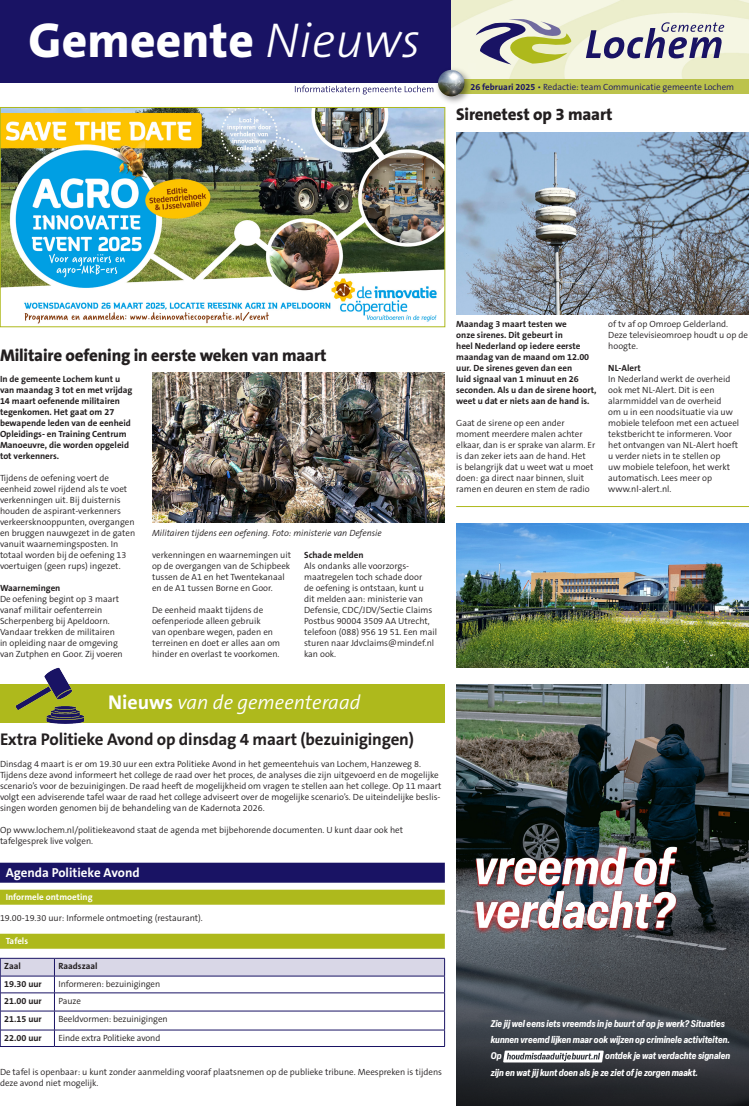
<style>
.page{position:relative;width:749px;height:1106px;background:#fff}
.page>*{position:absolute;margin:0;border:0;box-sizing:border-box;transform-origin:0 0}
.t1{font:800 49.2px "The Sans B W8";letter-spacing:.005em;color:#fff}
.Kop_Groene_Balk{font:italic 300 20px "The Sans B W4";color:#fff}
.Info_Kop_3{font:800 17px "The Sans B W8";letter-spacing:-.01em;color:#231f20}
.Info_Kop_3-2{font:700 17px "The Sans B W7";letter-spacing:-.01em;color:#231f20}
.Info_Kop_Blauwe_balk{font:700 13px "The Sans B W7";color:#fff}
.t2{font:italic 700 condensed 9.6px/16.2px "Elza";color:#fff}
.Info{font:300 9px/11px "The Sans B W4";color:#231f20}
.Info_inleiding{font:700 9px/11px "The Sans B W7";color:#231f20}
.Figuurbijschrift{font:italic 300 9px "The Sans B W4";color:#231f20}
.Kopregel{font:300 9px "The Sans B W4";color:#191364}
.Info-2{font:700 9px "The Sans B W7";color:#231f20}
.Info_Kop_Groene_balk{font:700 9px "The Sans B W7";color:#fff}
.s1{font-family:"The Sans B W3";font-weight:300;font-style:italic}
.s2{font-family:"The Sans B W7";font-weight:700}
.s3{font-family:"The Sans B W7";font-weight:700;font-style:normal}
</style>
<div class="page">
<div style="left:0;top:0;width:451px;height:82px;background:#191364"></div>
<img style="left:451px;top:0;width:297px;height:79px">
<svg style="left:585px;top:22px;width:139px;height:36px;background:#aba9b7"></svg>
<div style="left:447px;top:79px;width:301px;height:14px;background:#bcc34c"></div>
<svg style="left:468px;top:19px;width:103px;height:52px;background:#c0c1a5"></svg>
<img style="left:432px;top:64px;width:44px;height:39px">
<img style="left:438px;top:70px;width:26px;height:26px;border-radius:13px">
<svg style="left:295px;top:86px;width:138px;height:8px"></svg>
<img style="left:152px;top:372px;width:292px;height:151px">
<img style="left:456px;top:684px;width:292px;height:236px">
<svg style="left:456px;top:920px;width:292px;height:185px;background:#373c42"></svg>
<svg style="left:503px;top:1050px;width:100px;height:12px"></svg>
<img style="left:461px;top:810px;width:227px;height:162px">
<div style="left:0;top:862px;width:444px;height:20px;background:#191364"></div>
<div style="left:0;top:889px;width:444px;height:15px;background:#aeb91c"></div>
<div style="left:0;top:933px;width:444px;height:15px;background:#aeb91c"></div>
<svg style="left:0;top:958px;width:445px;height:88px"></svg>
<hr style="left:0;top:1046px;width:54px;height:1px;background:#191364">
<hr style="left:54px;top:1046px;width:390px;height:1px;background:#191364">
<div style="left:0;top:684px;width:444px;height:38px;background:#aeb91c"></div>
<img style="left:13px;top:667px;width:76px;height:57px">
<img style="left:456px;top:132px;width:292px;height:183px">
<hr style="left:456px;top:506px;width:292px;height:1px;background:#aeb91c">
<img style="left:2px;top:109px;width:441px;height:215px">
<div style="left:0;top:107px;width:445px;height:220px;border:1px solid #aeb91c"></div>
<img style="left:456px;top:523px;width:292px;height:145px">
<p class="t1" style="left:29px;top:8px;width:393px">Gemeente <span class="s1">Nieuws</span></p>
<p class="Kopregel" style="left:470px;top:81px;width:265px"><span class="s2">26 februari 2025</span> • Redactie: team Communicatie gemeente Lochem</p>
<p class="Info_Kop_3" style="left:456px;top:103px;width:158px">Sirenetest op 3 maart</p>
<p class="Info_Kop_3" style="left:0;top:344px;width:328px">Militaire oefening in eerste weken van maart</p>
<p class="Info_inleiding" style="left:0;top:373px;width:134px">In de gemeente Lochem kunt u van maandag 3 tot en met vrijdag<br>14 maart oefenende militairen tegenkomen. Het gaat om 27 bewapende leden van de eenheid<br>Opleidings- en Training Centrum<br>Manoeuvre, die worden opgeleid tot verkenners.</p>
<p class="Info" style="left:0;top:472px;width:137px">Tijdens de oefening voert de eenheid zowel rijdend als te voet verkenningen uit. Bij duisternis houden de aspirant-verkenners verkeersknooppunten, overgangen en bruggen nauwgezet in de gaten vanuit waarnemingsposten. In totaal worden bij de oefening 13 voertuigen (geen rups) ingezet.</p>
<p class="Info_inleiding" style="left:0;top:582px;width:62px">Waarnemingen</p>
<p class="Info" style="left:0;top:593px;width:124px">De oefening begint op 3 maart vanaf militair oefenterrein<br>Scherpenberg bij Apeldoorn.<br>Vandaar trekken de militairen in opleiding naar de omgeving van Zutphen en Goor. Zij voeren</p>
<p class="Figuurbijschrift" style="left:152px;top:527px;width:231px">Militairen tijdens een oefening. Foto: ministerie van Defensie</p>
<p class="Info" style="left:152px;top:549px;width:140px">verkenningen en waarnemingen uit op de overgangen van de Schipbeek tussen de A1 en het Twentekanaal en de A1 tussen Borne en Goor.</p>
<p class="Info" style="left:152px;top:604px;width:129px">De eenheid maakt tijdens de oefenperiode alleen gebruik<br>van openbare wegen, paden en terreinen en doet er alles aan om hinder en overlast te voorkomen.</p>
<p class="Info_inleiding" style="left:304px;top:549px;width:61px">Schade melden</p>
<p class="Info" style="left:304px;top:560px;width:134px">Als ondanks alle voorzorgs&shy;maatregelen toch schade door<br>de oefening is ontstaan, kunt u<br>dit melden aan: ministerie van<br>Defensie, CDC/JDV/Sectie Claims<br>Postbus 90004 3509 AA Utrecht, telefoon (088) 956 19 51. Een mail sturen naar Jdvclaims@mindef.nl kan ook.</p>
<p class="Kop_Groene_Balk" style="left:108px;top:690px;width:254px"><span class="s3">Nieuws</span> van de gemeenteraad</p>
<p class="Info_Kop_3-2" style="left:0;top:728px;width:415px">Extra Politieke Avond op dinsdag 4 maart (bezuinigingen)</p>
<p class="Info" style="left:0;top:758px;width:443px">Dinsdag 4 maart is er om 19.30 uur een extra Politieke Avond in het gemeentehuis van Lochem, Hanzeweg 8.<br>Tijdens deze avond informeert het college de raad over het proces, de analyses die zijn uitgevoerd en de mogelijke scenario’s voor de bezuinigingen. De raad heeft de mogelijkheid om vragen te stellen aan het college. Op 11 maart volgt een adviserende tafel waar de raad het college adviseert over de mogelijke scenario’s. De uiteindelijke beslis&shy;singen worden genomen bij de behandeling van de Kadernota 2026.</p>
<p class="Info" style="left:0;top:824px;width:404px">Op www.lochem.nl/politiekeavond staat de agenda met bijbehorende documenten. U kunt daar ook het tafelgesprek live volgen.</p>
<p class="Info_Kop_Blauwe_balk" style="left:6px;top:864px;width:135px">Agenda Politieke Avond</p>
<p class="Info_Kop_Groene_balk" style="left:6px;top:891px;width:88px">Informele ontmoeting</p>
<p class="Info" style="left:0;top:912px;width:204px">19.00-19.30 uur: Informele ontmoeting (restaurant).</p>
<p class="Info_Kop_Groene_balk" style="left:6px;top:935px;width:24px">Tafels</p>
<p class="Info-2" style="left:4px;top:960px;width:18px">Zaal</p>
<p class="Info-2" style="left:58px;top:960px;width:41px">Raadszaal</p>
<p class="Info-2" style="left:4px;top:977px;width:39px">19.30 uur</p>
<p class="Info" style="left:58px;top:978px;width:103px">Informeren: bezuinigingen</p>
<p class="Info-2" style="left:4px;top:994px;width:39px">21.00 uur</p>
<p class="Info" style="left:58px;top:995px;width:24px">Pauze</p>
<p class="Info-2" style="left:4px;top:1012px;width:39px">21.15 uur</p>
<p class="Info" style="left:58px;top:1013px;width:111px">Beeldvormen: bezuinigingen</p>
<p class="Info-2" style="left:4px;top:1031px;width:39px">22.00 uur</p>
<p class="Info" style="left:58px;top:1032px;width:103px">Einde extra Politieke avond</p>
<p class="Info" style="left:0;top:1066px;width:443px">De tafel is openbaar: u kunt zonder aanmelding vooraf plaatsnemen op de publieke tribune. Meespreken is tijdens deze avond niet mogelijk.</p>
<p class="Info_inleiding" style="left:456px;top:318px;width:142px">Maandag 3 maart testen we<br>onze sirenes. Dit gebeurt in<br>heel Nederland op iedere eerste maandag van de maand om 12.00 uur. De sirenes geven dan een<br>luid signaal van 1 minuut en 26 seconden. Als u dan de sirene hoort, weet u dat er niets aan de hand is.</p>
<p class="Info" style="left:456px;top:417px;width:140px">Gaat de sirene op een ander moment meerdere malen achter elkaar, dan is er sprake van alarm. Er is dan zeker iets aan de hand. Het<br>is belangrijk dat u weet wat u moet doen: ga direct naar binnen, sluit ramen en deuren en stem de radio</p>
<p class="Info" style="left:608px;top:318px;width:141px">of tv af op Omroep Gelderland.<br>Deze televisieomroep houdt u op de hoogte.</p>
<p class="Info_inleiding" style="left:608px;top:362px;width:34px">NL-Alert</p>
<p class="Info" style="left:608px;top:373px;width:132px">In Nederland werkt de overheid ook met NL-Alert. Dit is een alarmmiddel van de overheid<br>om u in een noodsituatie via uw mobiele telefoon met een actueel tekstbericht te informeren. Voor het ontvangen van NL-Alert hoeft u verder niets in te stellen op<br>uw mobiele telefoon, het werkt automatisch. Lees meer op www.nl-alert.nl.</p>
<p class="t2" style="left:490px;top:1015px;width:241px">Zie jij wel eens iets vreemds in je buurt of op je werk? Situaties kunnen vreemd lijken maar ook wijzen op criminele activiteiten.<br>Op</p>
<p class="t2" style="left:490px;top:1047px;width:241px;text-indent:114px">ontdek je wat verdachte signalen zijn en wat jij kunt doen als je ze ziet of je zorgen maakt.</p>
</div>
